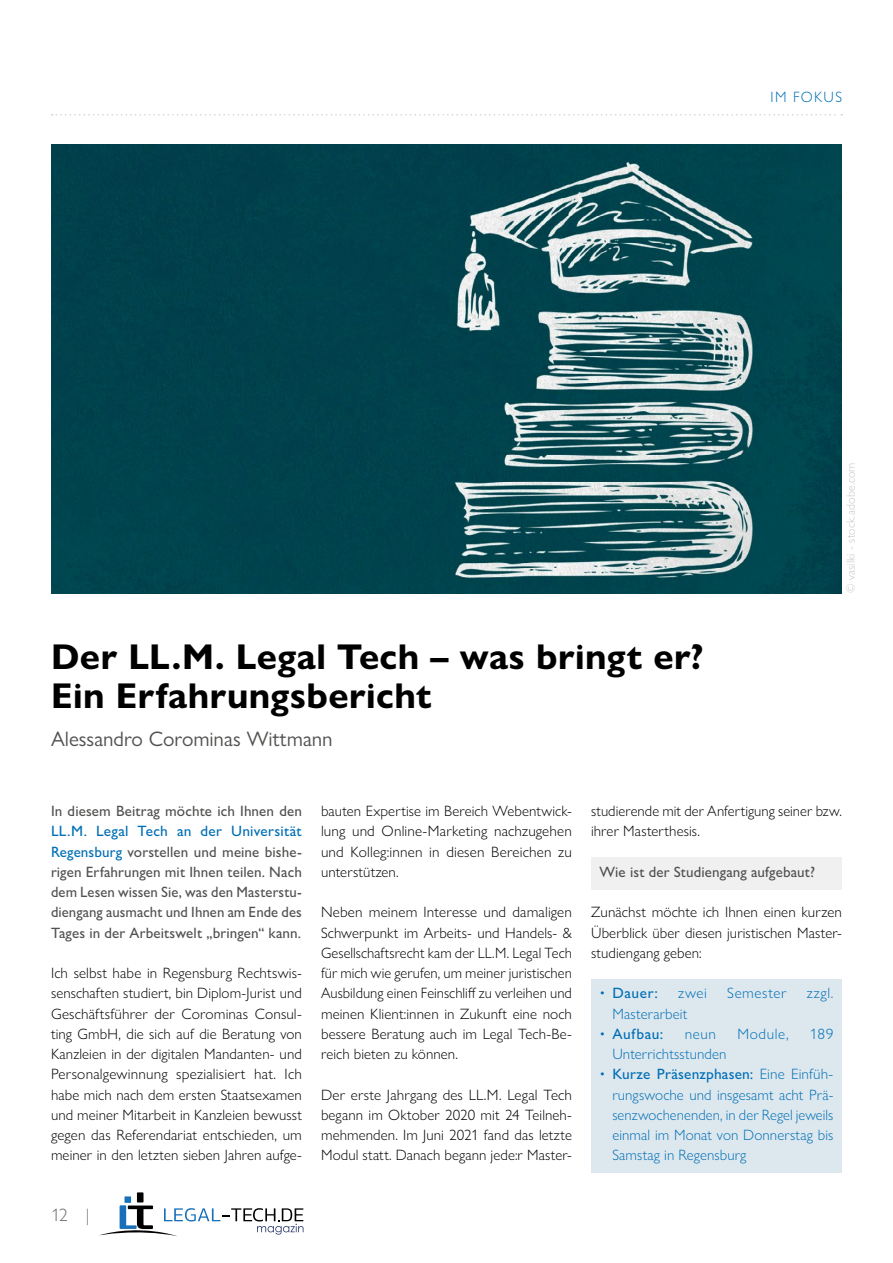
<style>
.page{position:relative;width:893px;height:1263px;background:#fff}
.page>*{position:absolute;margin:0;border:0;box-sizing:border-box;transform-origin:0 0}
.h1_Titel{font:700 36px/39px "Gill Sans Nova";letter-spacing:.01em;color:#000}
.Autor_Name{font:21px "Gill Sans Nova";letter-spacing:-.005em;color:#515150}
.t1{font:300 18px "Gill Sans Nova";color:#6f6f6e}
.t2{font:300 15px/20.2px "Gill Sans Nova";letter-spacing:.005em;color:#000;text-align:justify}
.Vorspann{font:500 15px/20.2px "Gill Sans Nova";letter-spacing:.005em;color:#515150;text-align:justify}
.Kasten_blau_1st{font:300 15px/20.2px "Gill Sans Nova";letter-spacing:.01em;color:#006fb5;text-align:justify}
.h2_ZwischenU{font:500 15px "Gill Sans Nova";letter-spacing:.005em;color:#515150}
.Kasten_blau_1st-2{font:500 15px "Gill Sans Nova";letter-spacing:.04em;color:#006fb5}
.Kasten_blau_1st-3{font:300 15px "Gill Sans Nova";letter-spacing:.04em;color:#006fb5}
.BU_copy{font:300 12px "Gill Sans Nova";letter-spacing:.015em;color:#c5c6c6}
.s1{color:#006fb5}
.s2{font-weight:300}
.s3{font-weight:500}
</style>
<div class="page">
<svg style="left:52px;top:114px;width:790px;height:2px"></svg>
<svg style="left:99px;top:1193px;width:204px;height:43px"></svg>
<img style="left:51px;top:145px;width:791px;height:448px">
<div style="left:591px;top:857px;width:251px;height:32px;background:#f0f0f0"></div>
<div style="left:591px;top:979px;width:251px;height:52px;background:#dde7ee"></div>
<div style="left:591px;top:1019px;width:251px;height:53px;background:#dde7ee"></div>
<div style="left:591px;top:1060px;width:251px;height:113px;background:#dde7ee"></div>
<p class="Kasten_blau_1st" style="left:771px;top:87px;width:42px">Im Fokus</p>
<p class="h1_Titel" style="left:51px;top:637px;width:654px">Der LL.M. Legal Tech – was bringt er?<br>Ein Erfahrungsbericht</p>
<p class="Autor_Name" style="left:51px;top:726px;width:283px">Alessandro Corominas Wittmann</p>
<p class="BU_copy" style="left:843px;top:593px;width:132px;rotate:-90deg">© vasilki - stock.adobe.com</p>
<p class="Vorspann" style="left:51px;top:801px;width:252px">In diesem Beitrag möchte ich Ihnen den <span class="s1">LL.M. Legal Tech an der Universität Regensburg</span> vorstellen und meine bishe&shy;rigen Erfahrungen mit Ihnen teilen. Nach dem Lesen wissen Sie, was den Masterstu&shy;diengang ausmacht und Ihnen am Ende des Tages in der Arbeitswelt „bringen“ kann.</p>
<p class="t2" style="left:51px;top:963px;width:252px">Ich selbst habe in Regensburg Rechtswis&shy;senschaften studiert, bin Diplom-Jurist und Geschäftsführer der Corominas Consul&shy;ting GmbH, die sich auf die Beratung von Kanzleien in der digitalen Mandanten- und Personalgewinnung spezialisiert hat. Ich habe mich nach dem ersten Staatsexamen und meiner Mitarbeit in Kanzleien bewusst gegen das Referendariat entschieden, um meiner in den letzten sieben Jahren aufge-</p>
<p class="t1" style="left:51px;top:1204px;width:40px">12 |</p>
<p class="t2" style="left:321px;top:801px;width:252px">bauten Expertise im Bereich Webentwick&shy;lung und Online-Marketing nachzugehen und Kolleg:innen in diesen Bereichen zu unterstützen.</p>
<p class="t2" style="left:321px;top:902px;width:252px">Neben meinem Interesse und damaligen Schwerpunkt im Arbeits- und Handels- &amp; Gesellschaftsrecht kam der LL.M. Legal Tech für mich wie gerufen, um meiner juristischen Ausbildung einen Feinschliff zu verleihen und meinen Klient:innen in Zukunft eine noch bessere Beratung auch im Legal Tech-Be&shy;reich bieten zu können.</p>
<p class="t2" style="left:321px;top:1084px;width:252px">Der erste Jahrgang des LL.M. Legal Tech begann im Oktober 2020 mit 24 Teilneh&shy;mehmenden. Im Juni 2021 fand das letzte Modul statt. Danach begann jede:r Master-</p>
<p class="t2" style="left:591px;top:801px;width:252px">studierende mit der Anfertigung seiner bzw. ihrer Masterthesis.</p>
<p class="h2_ZwischenU" style="left:600px;top:862px;width:217px">Wie ist der Studiengang aufgebaut?</p>
<p class="t2" style="left:591px;top:902px;width:252px">Zunächst möchte ich Ihnen einen kurzen Überblick über diesen juristischen Master&shy;studiengang geben:</p>
<p class="Kasten_blau_1st-2" style="left:600px;top:984px;width:60px"><span class="s2">•</span> Dauer:</p>
<p class="Kasten_blau_1st" style="left:678px;top:983px;width:30px">zwei</p>
<p class="Kasten_blau_1st-3" style="left:727px;top:984px;width:61px">Semester</p>
<p class="Kasten_blau_1st" style="left:807px;top:983px;width:28px">zzgl.</p>
<p class="Kasten_blau_1st" style="left:612px;top:1003px;width:77px">Masterarbeit</p>
<p class="Kasten_blau_1st-2" style="left:600px;top:1024px;width:65px"><span class="s2">•</span> Aufbau:</p>
<p class="Kasten_blau_1st" style="left:685px;top:1023px;width:33px">neun</p>
<p class="Kasten_blau_1st" style="left:737px;top:1023px;width:53px">Module,</p>
<p class="Kasten_blau_1st" style="left:810px;top:1023px;width:25px">189</p>
<p class="Kasten_blau_1st" style="left:612px;top:1044px;width:116px">Unterrichtsstunden</p>
<p class="Kasten_blau_1st" style="left:612px;top:1064px;width:223px;text-indent:-13px">• <span class="s3">Kurze Präsenzphasen:</span> Eine Einfüh&shy;rungswoche und insgesamt acht Prä&shy;senzwochenenden, in der Regel jeweils einmal im Monat von Donnerstag bis Samstag in Regensburg</p>
</div>
